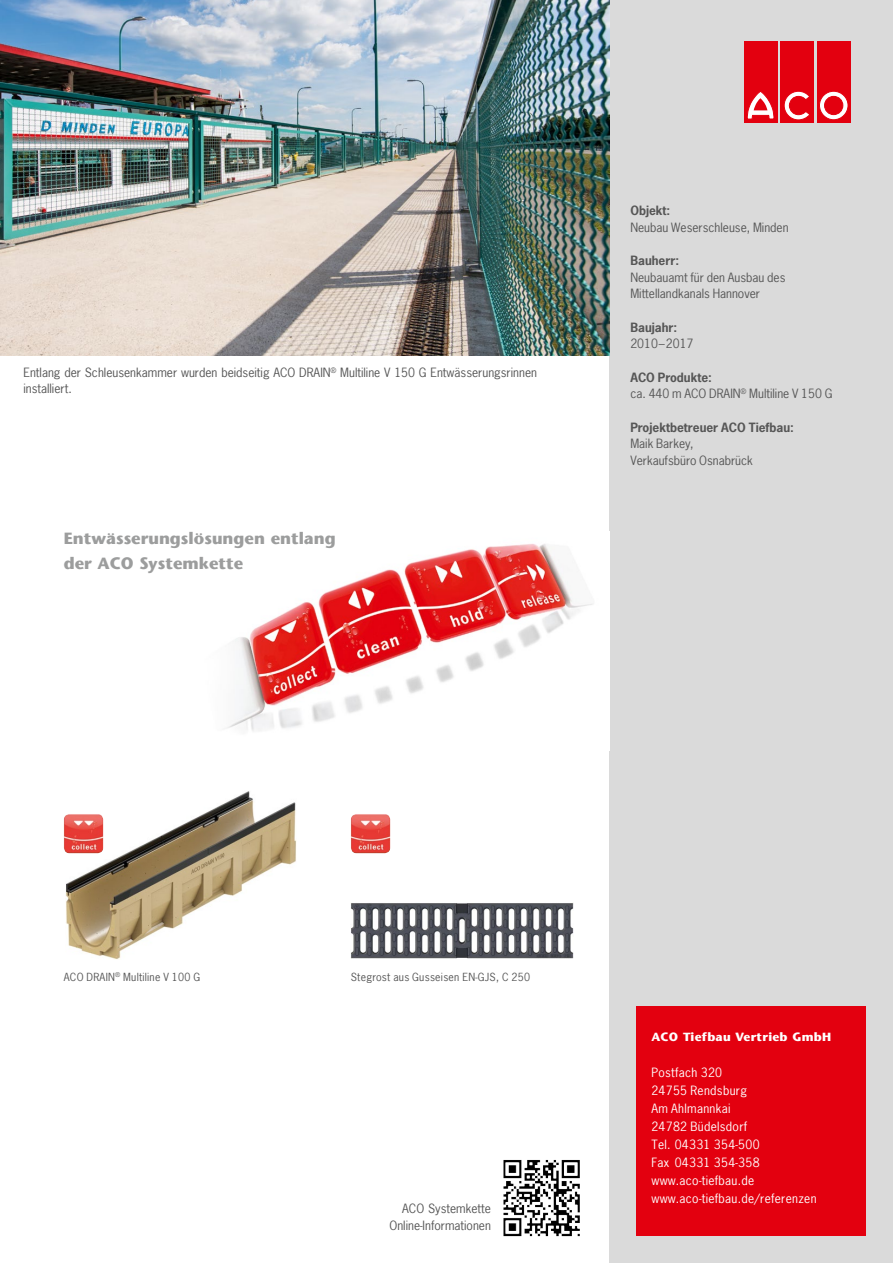
<style>
.page{position:relative;width:893px;height:1263px;background:#fff}
.page>*{position:absolute;margin:0;border:0;box-sizing:border-box;transform-origin:0 0}
.t1{font:700 16.5px/25.5px "ITC Stone Sans";color:#9c9d9d}
.t2{font:12px/16.5px "News Gothic";color:#565656}
.t3{font:12px/18px "News Gothic";letter-spacing:.025em;color:#fff}
.t4{font:700 12px "News Gothic";color:#565656}
.t5{font:700 12px "ITC Stone Sans";letter-spacing:.025em;color:#fff}
.t6{font:10.5px "News Gothic";letter-spacing:.025em;color:#565656}
.s1{font-weight:700}
</style>
<div class="page">
<div style="left:609px;top:0;width:284px;height:1263px;background:#dadada"></div>
<img style="left:227px;top:544px;width:366px;height:187px">
<div style="left:636px;top:1006px;width:230px;height:230px;background:#e3000f"></div>
<div style="left:744px;top:41px;width:33px;height:82px;background:#e3000f"></div>
<svg style="left:747px;top:92px;width:27px;height:27px"></svg>
<div style="left:780px;top:41px;width:34px;height:82px;background:#e3000f"></div>
<svg style="left:784px;top:91px;width:25px;height:29px"></svg>
<div style="left:817px;top:41px;width:33px;height:82px;background:#e3000f"></div>
<svg style="left:819px;top:91px;width:29px;height:29px"></svg>
<div style="left:819px;top:91px;width:29px;height:29px;border:1px solid #e3000f;border-radius:50%"></div>
<div style="left:824px;top:96px;width:19px;height:19px;background:#e3000f;border-radius:50%"></div>
<div style="left:824px;top:96px;width:19px;height:19px;border:1px solid #e3000f;border-radius:50%"></div>
<img style="left:0;top:0;width:609px;height:356px">
<img style="left:65px;top:791px;width:231px;height:169px">
<img style="left:351px;top:903px;width:222px;height:55px">
<img style="left:64px;top:814px;width:39px;height:39px">
<img style="left:351px;top:814px;width:39px;height:39px">
<img style="left:503px;top:1160px;width:77px;height:76px">
<p class="t2" style="left:23px;top:364px;width:515px">Entlang der Schleusenkammer wurden beidseitig ACO DRAIN<sup>®</sup> Multiline V 150 G Entwässerungsrinnen installiert.</p>
<h1 class="t1" style="left:64px;top:525px;width:273px">Entwässerungslösungen entlang der ACO Systemkette</h1>
<p class="t4" style="left:630px;top:203px;width:41px">Objekt:</p>
<p class="t2" style="left:630px;top:218px;width:160px">Neubau Weserschleuse, Minden</p>
<p class="t4" style="left:630px;top:253px;width:50px">Bauherr:</p>
<p class="t2" style="left:630px;top:268px;width:157px">Neubauamt für den Ausbau des<br>Mittellandkanals Hannover</p>
<p class="t4" style="left:630px;top:319px;width:48px">Baujahr:</p>
<p class="t2" style="left:630px;top:335px;width:65px">2010–2017</p>
<p class="t2" style="left:630px;top:368px;width:203px"><span class="s1">ACO Produkte:<br></span>ca. 440 m ACO DRAIN<sup>®</sup> Multiline V 150 G</p>
<p class="t4" style="left:630px;top:419px;width:165px">Projektbetreuer ACO Tiefbau:</p>
<p class="t2" style="left:630px;top:435px;width:124px">Maik Barkey,<br>Verkaufsbüro Osnabrück</p>
<p class="t6" style="left:64px;top:970px;width:138px">ACO DRAIN<sup>®</sup> Multiline V 100 G</p>
<p class="t6" style="left:351px;top:970px;width:181px">Stegrost aus Gusseisen EN-GJS, C 250</p>
<p class="t2" style="left:390px;top:1200px;width:103px;text-align:right">ACO Systemkette<br>Online-Informationen</p>
<p class="t5" style="left:651px;top:1029px;width:181px">ACO Tiefbau Vertrieb GmbH</p>
<p class="t3" style="left:651px;top:1063px;width:167px">Postfach 320<br>24755 Rendsburg<br>Am Ahlmannkai<br>24782 Büdelsdorf<br>Tel. 04331 354-500<br>Fax 04331 354-358 www.aco-tiefbau.de www.aco-tiefbau.de/referenzen</p>
</div>
